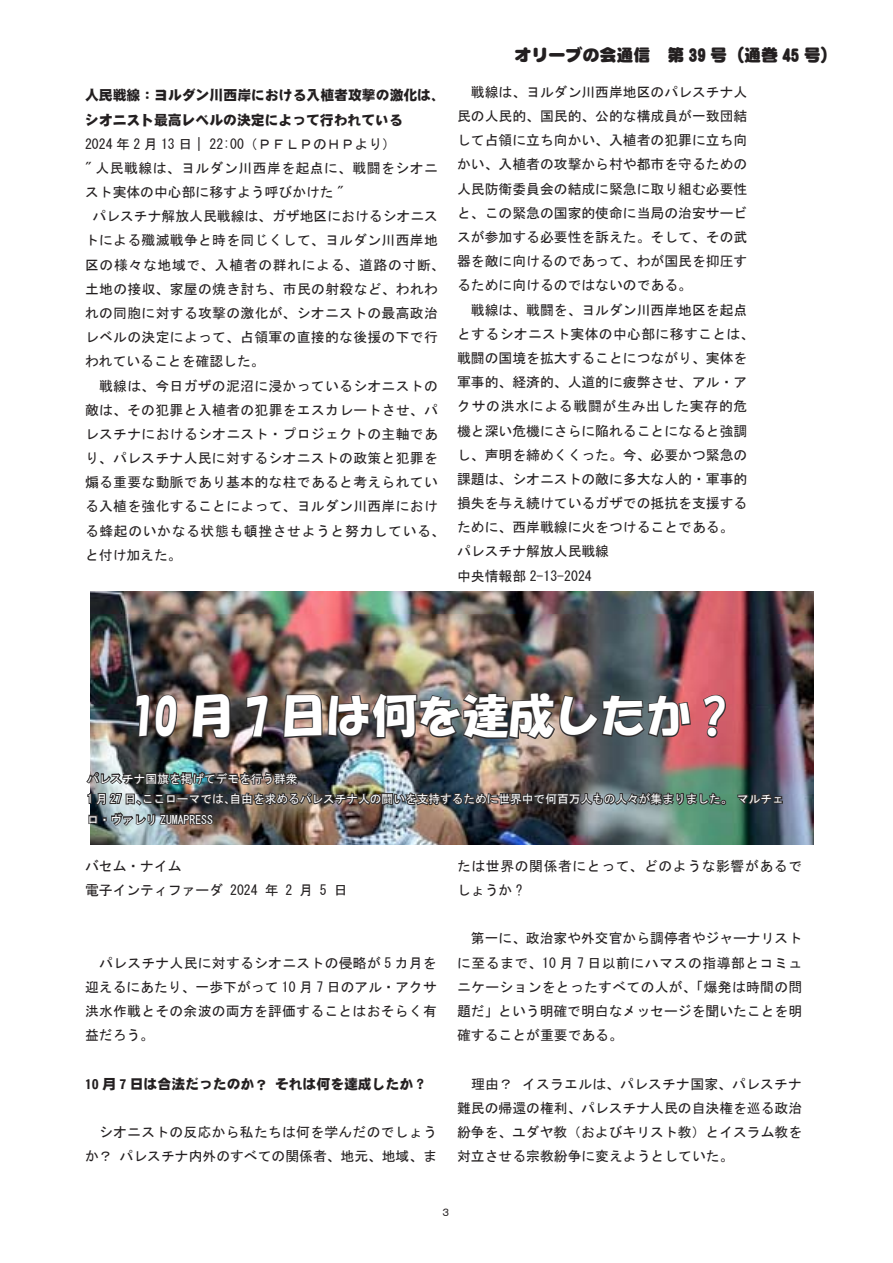
<style>
.page{position:relative;width:893px;height:1263px;background:#fff}
.page>*{position:absolute;margin:0;border:0;box-sizing:border-box;transform-origin:0 0}
.t1{font:45.75px "HG Soei Kakupoptai";color:#fff}
.t2{font:16.95px "DF Maru Gothic UB WIN RKSJ H";color:#231f20}
.t3{font:13.8px/24.2px "MS Gothic";color:#231f20;text-align:justify}
.t4{font:13.8px "MS Gothic";letter-spacing:.025em;color:#231f20}
.t5{font:13.8px/24.2px "DF Gothic EB WIN RKSJ H";color:#231f20}
.t6{font:13.8px/24.2px "MS Gothic";letter-spacing:.02em;color:#231f20;text-align:right}
.t7{font:13.8px/24.2px "MS Gothic";letter-spacing:.045em;color:#231f20}
.t8{font:13.8px "MS Gothic";letter-spacing:.035em;color:#231f20}
.t9{font:13.8px "MS Gothic";letter-spacing:.05em;color:#231f20}
.t10{font:11.7px/20.4px "MS Gothic";color:#fff}
.t11{font:10.65px "MS Gothic";color:#231f20}
</style>
<div class="page">
<img style="left:90px;top:592px;width:723px;height:252px">
<svg style="left:736px;top:792px;width:48px;height:14px"></svg>
<img style="left:86px;top:770px;width:642px;height:75px">
<svg style="left:134px;top:695px;width:15px;height:44px"></svg>
<svg style="left:155px;top:694px;width:23px;height:46px"></svg>
<svg style="left:191px;top:694px;width:41px;height:46px;background:#3b3432"></svg>
<svg style="left:245px;top:693px;width:25px;height:46px"></svg>
<img style="left:282px;top:691px;width:410px;height:50px">
<svg style="left:702px;top:693px;width:24px;height:46px"></svg>
<p class="t5" style="left:85px;top:83px;width:361px">人民戦線：ヨルダン川西岸における入植者攻撃の激化は、シオニスト最高レベルの決定によって行われている</p>
<p class="t3" style="left:85px;top:132px;width:312px">2024 年 2 月 13 日｜ 22:00（ＰＦＬＰのＨＰより(</p>
<p class="t8" style="left:85px;top:161px;width:354px">" 人民戦線は、ヨルダン川西岸を起点に、戦闘をシオニ</p>
<p class="t3" style="left:85px;top:180px;width:261px">スト実体の中心部に移すよう呼びかけた "</p>
<p class="t3" style="left:92px;top:204px;width:347px">パレスチナ解放人民戦線は、ガザ地区におけるシオニス</p>
<p class="t4" style="left:85px;top:234px;width:354px">トによる殲滅戦争と時を同じくして、ヨルダン川西岸地</p>
<p class="t9" style="left:85px;top:258px;width:361px">区の様々な地域で、入植者の群れによる、道路の寸断、</p>
<p class="t4" style="left:85px;top:282px;width:355px">土地の接収、家屋の焼き討ち、市民の射殺など、われわ</p>
<p class="t4" style="left:85px;top:306px;width:354px">れの同胞に対する攻撃の激化が、シオニストの最高政治</p>
<p class="t4" style="left:85px;top:330px;width:354px">レベルの決定によって、占領軍の直接的な後援の下で行</p>
<p class="t3" style="left:85px;top:349px;width:181px">われていることを確認した。</p>
<p class="t4" style="left:85px;top:379px;width:354px">　戦線は、今日ガザの泥沼に浸かっているシオニストの</p>
<p class="t4" style="left:85px;top:403px;width:354px">敵は、その犯罪と入植者の犯罪をエスカレートさせ、パ</p>
<p class="t4" style="left:85px;top:427px;width:354px">レスチナにおけるシオニスト・プロジェクトの主軸であ</p>
<p class="t4" style="left:85px;top:451px;width:354px">り、パレスチナ人民に対するシオニストの政策と犯罪を</p>
<p class="t6" style="left:85px;top:470px;width:354px">煽る重要な動脈であり基本的な柱であると考えられてい</p>
<p class="t4" style="left:85px;top:500px;width:354px">る入植を強化することによって、ヨルダン川西岸におけ</p>
<p class="t7" style="left:85px;top:519px;width:361px">る蜂起のいかなる状態も頓挫させようと努力している、</p>
<p class="t3" style="left:85px;top:543px;width:98px">と付け加えた。</p>
<p class="t2" style="left:514px;top:47px;width:325px">オリーブの会通信　第 39 号（通巻 45 号(</p>
<p class="t3" style="left:457px;top:80px;width:299px;text-align:left">　戦線は、ヨルダン川西岸地区のパレスチナ人民の人民的、国民的、公的な構成員が一致団結して占領に立ち向かい、入植者の犯罪に立ち向かい、入植者の攻撃から村や都市を守るための人民防衛委員会の結成に緊急に取り組む必要性と、この緊急の国家的使命に当局の治安サービスが参加する必要性を訴えた。そして、その武器を敵に向けるのであって、わが国民を抑圧するために向けるのではないのである。<br>　戦線は、戦闘を、ヨルダン川西岸地区を起点とするシオニスト実体の中心部に移すことは、戦闘の国境を拡大することにつながり、実体を軍事的、経済的、人道的に疲弊させ、アル・アクサの洪水による戦闘が生み出した実存的危機と深い危機にさらに陥れることになると強調し、声明を締めくくった。今、必要かつ緊急の課題は、シオニストの敵に多大な人的・軍事的損失を与え続けているガザでの抵抗を支援するために、西岸戦線に火をつけることである。<br>パレスチナ解放人民戦線<br>中央情報部 2-13-2024</p>
<h1 class="t1" style="left:132px;top:693px;width:596px">10 月 7 日は何を達成したか ?</h1>
<p class="t10" style="left:230px;top:768px;width:556px;text-indent:-142px">パレスチナ国旗を掲げてデモを行う群衆<br>自由を求めるパレスチナ人の闘いを支持するために世界中で何百万人もの人々が集まりました。マルチェ</p>
<p class="t10" style="left:87px;top:789px;width:127px">1 月 27 日、<br>ロ・ヴァレリ ZUMAPRESS</p>
<p class="t10" style="left:142px;top:789px;width:95px">ここローマでは、</p>
<p class="t3" style="left:85px;top:854px;width:98px">バセム・ナイム</p>
<p class="t3" style="left:85px;top:878px;width:140px">電子インティファーダ</p>
<p class="t3" style="left:230px;top:878px;width:29px">2024</p>
<p class="t3" style="left:265px;top:878px;width:15px">年</p>
<p class="t3" style="left:285px;top:878px;width:29px">月2</p>
<p class="t3" style="left:320px;top:878px;width:29px">日5</p>
<p class="t3" style="left:85px;top:950px;width:353px">　パレスチナ人民に対するシオニストの侵略が 5 カ月を迎えるにあたり、一歩下がって 10 月 7 日のアル・アクサ洪水作戦とその余波の両方を評価することはおそらく有益だろう。</p>
<p class="t5" style="left:275px;top:1071px;width:150px">それは何を達成したか ?</p>
<p class="t5" style="left:85px;top:1071px;width:185px">10 月 7 日は合法だったのか？</p>
<p class="t6" style="left:85px;top:1120px;width:353px">　シオニストの反応から私たちは何を学んだのでしょうパレスチナ内外のすべての関係者、地元、地域、ま</p>
<p class="t3" style="left:85px;top:1144px;width:29px">か？</p>
<p class="t7" style="left:457px;top:854px;width:347px">たは世界の関係者にとって、どのような影響があるでしょうか?</p>
<p class="t3" style="left:457px;top:926px;width:347px">　第一に、政治家や外交官から調停者やジャーナリストに至るまで、10 月 7 日以前にハマスの指導部とコミュニケーションをとったすべての人が、「爆発は時間の問題だ」という明確で明白なメッセージを聞いたことを明確することが重要である。</p>
<p class="t3" style="left:522px;top:1071px;width:281px">イスラエルは、パレスチナ国家、パレスチナ</p>
<p class="t3" style="left:457px;top:1071px;width:347px;text-align:left">　理由？<br>難民の帰還の権利、パレスチナ人民の自決権を巡る政治紛争を、ユダヤ教（およびキリスト教）とイスラム教を対立させる宗教紛争に変えようとしていた。</p>
<p class="t11" style="left:441px;top:1206px;width:12px">３</p>
</div>
